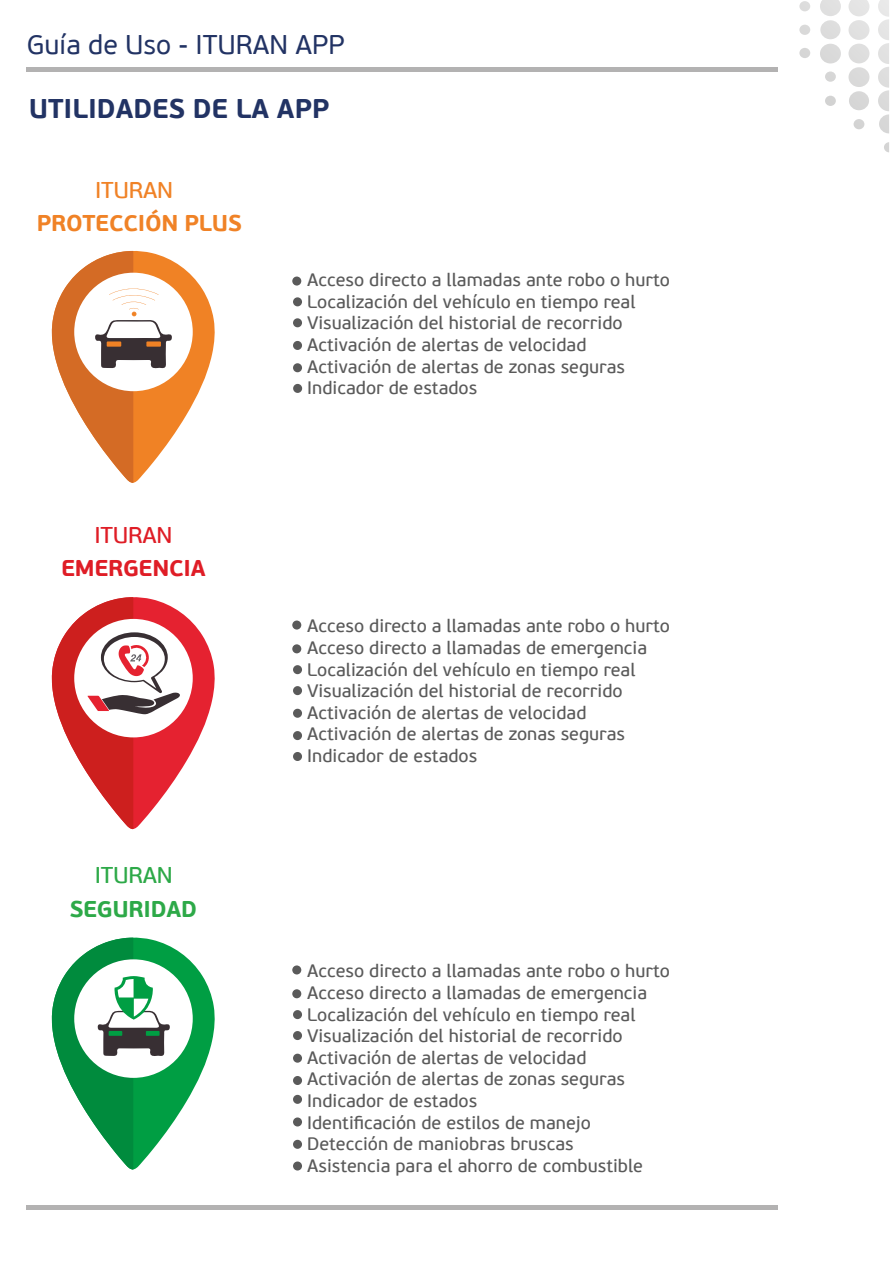
<style>
.page{position:relative;width:893px;height:1263px;background:#fff}
.page>*{position:absolute;margin:0;border:0;box-sizing:border-box;transform-origin:0 0}
.t1{font:27px "PF Beau Sans Pro";color:#223364}
.t2{font:700 27px "PF Beau Sans Pro";color:#223364}
.t3{font:700 22.8px "PF Beau Sans Pro";letter-spacing:-.01em;color:#f08226}
.t4{font:700 22.8px "PF Beau Sans Pro";letter-spacing:-.01em;color:#df1d26}
.t5{font:700 22.8px "PF Beau Sans Pro";letter-spacing:-.01em;color:#2da948}
.t6{font:22.8px "PF Beau Sans Pro Bbook";letter-spacing:-.01em;color:#f08226}
.t7{font:22.8px "PF Beau Sans Pro Bbook";letter-spacing:-.01em;color:#2da948}
.t8{font:22.8px "PF Beau Sans Pro Bbook";letter-spacing:-.01em;color:#df1d26}
.t9{font:18px/21.6px "PF Beau Sans Pro Bbook";color:#5a5a5a}
</style>
<div class="page">
<hr style="left:27px;top:68px;width:751px;height:4px;background:#b3b2b2">
<hr style="left:27px;top:1206px;width:751px;height:4px;background:#b3b2b2">
<svg style="left:51px;top:250px;width:164px;height:233px"></svg>
<svg style="left:51px;top:937px;width:164px;height:233px"></svg>
<svg style="left:51px;top:597px;width:164px;height:232px"></svg>
<svg style="left:799px;top:0;width:90px;height:152px"></svg>
<div style="left:292px;top:620px;width:9px;height:9px;background:#5a5a5a;border-radius:50%"></div>
<div style="left:292px;top:644px;width:9px;height:9px;background:#5a5a5a;border-radius:50%"></div>
<div style="left:293px;top:665px;width:9px;height:9px;background:#5a5a5a;border-radius:50%"></div>
<div style="left:293px;top:686px;width:9px;height:9px;background:#5a5a5a;border-radius:50%"></div>
<div style="left:293px;top:709px;width:9px;height:9px;background:#5a5a5a;border-radius:50%"></div>
<div style="left:293px;top:731px;width:9px;height:9px;background:#5a5a5a;border-radius:50%"></div>
<div style="left:293px;top:752px;width:9px;height:9px;background:#5a5a5a;border-radius:50%"></div>
<div style="left:292px;top:965px;width:9px;height:9px;background:#5a5a5a;border-radius:50%"></div>
<div style="left:292px;top:989px;width:9px;height:9px;background:#5a5a5a;border-radius:50%"></div>
<div style="left:293px;top:1010px;width:9px;height:9px;background:#5a5a5a;border-radius:50%"></div>
<div style="left:293px;top:1031px;width:9px;height:9px;background:#5a5a5a;border-radius:50%"></div>
<div style="left:293px;top:1054px;width:9px;height:9px;background:#5a5a5a;border-radius:50%"></div>
<div style="left:293px;top:1076px;width:9px;height:9px;background:#5a5a5a;border-radius:50%"></div>
<div style="left:293px;top:1095px;width:9px;height:9px;background:#5a5a5a;border-radius:50%"></div>
<div style="left:293px;top:1117px;width:9px;height:9px;background:#5a5a5a;border-radius:50%"></div>
<div style="left:293px;top:1140px;width:9px;height:9px;background:#5a5a5a;border-radius:50%"></div>
<div style="left:293px;top:1161px;width:9px;height:9px;background:#5a5a5a;border-radius:50%"></div>
<div style="left:292px;top:277px;width:9px;height:9px;background:#5a5a5a;border-radius:50%"></div>
<div style="left:293px;top:297px;width:9px;height:9px;background:#5a5a5a;border-radius:50%"></div>
<div style="left:293px;top:318px;width:9px;height:9px;background:#5a5a5a;border-radius:50%"></div>
<div style="left:293px;top:341px;width:9px;height:9px;background:#5a5a5a;border-radius:50%"></div>
<div style="left:293px;top:363px;width:9px;height:9px;background:#5a5a5a;border-radius:50%"></div>
<div style="left:293px;top:384px;width:9px;height:9px;background:#5a5a5a;border-radius:50%"></div>
<h1 class="t1" style="left:27px;top:29px;width:320px">Guía de Uso - ITURAN APP</h1>
<h1 class="t2" style="left:29px;top:92px;width:302px">UTILIDADES DE LA APP</h1>
<p class="t6" style="left:95px;top:176px;width:80px">ITURAN</p>
<p class="t3" style="left:37px;top:209px;width:206px">PROTECCIÓN PLUS</p>
<p class="t8" style="left:94px;top:521px;width:80px">ITURAN</p>
<p class="t4" style="left:61px;top:554px;width:146px">EMERGENCIA</p>
<p class="t7" style="left:95px;top:862px;width:80px">ITURAN</p>
<p class="t5" style="left:70px;top:894px;width:129px">SEGURIDAD</p>
<p class="t9" style="left:307px;top:270px;width:364px">Acceso directo a llamadas ante robo o hurto Localización del vehículo en tiempo real Visualización del historial de recorrido Activación de alertas de velocidad Activación de alertas de zonas seguras Indicador de estados</p>
<p class="t9" style="left:307px;top:616px;width:364px">Acceso directo a llamadas ante robo o hurto Acceso directo a llamadas de emergencia Localización del vehículo en tiempo real Visualización del historial de recorrido Activación de alertas de velocidad Activación de alertas de zonas seguras Indicador de estados</p>
<p class="t9" style="left:307px;top:961px;width:364px">Acceso directo a llamadas ante robo o hurto Acceso directo a llamadas de emergencia Localización del vehículo en tiempo real Visualización del historial de recorrido Activación de alertas de velocidad Activación de alertas de zonas seguras Indicador de estados<br>Identificación de estilos de manejo Detección de maniobras bruscas<br>Asistencia para el ahorro de combustible</p>
</div>
